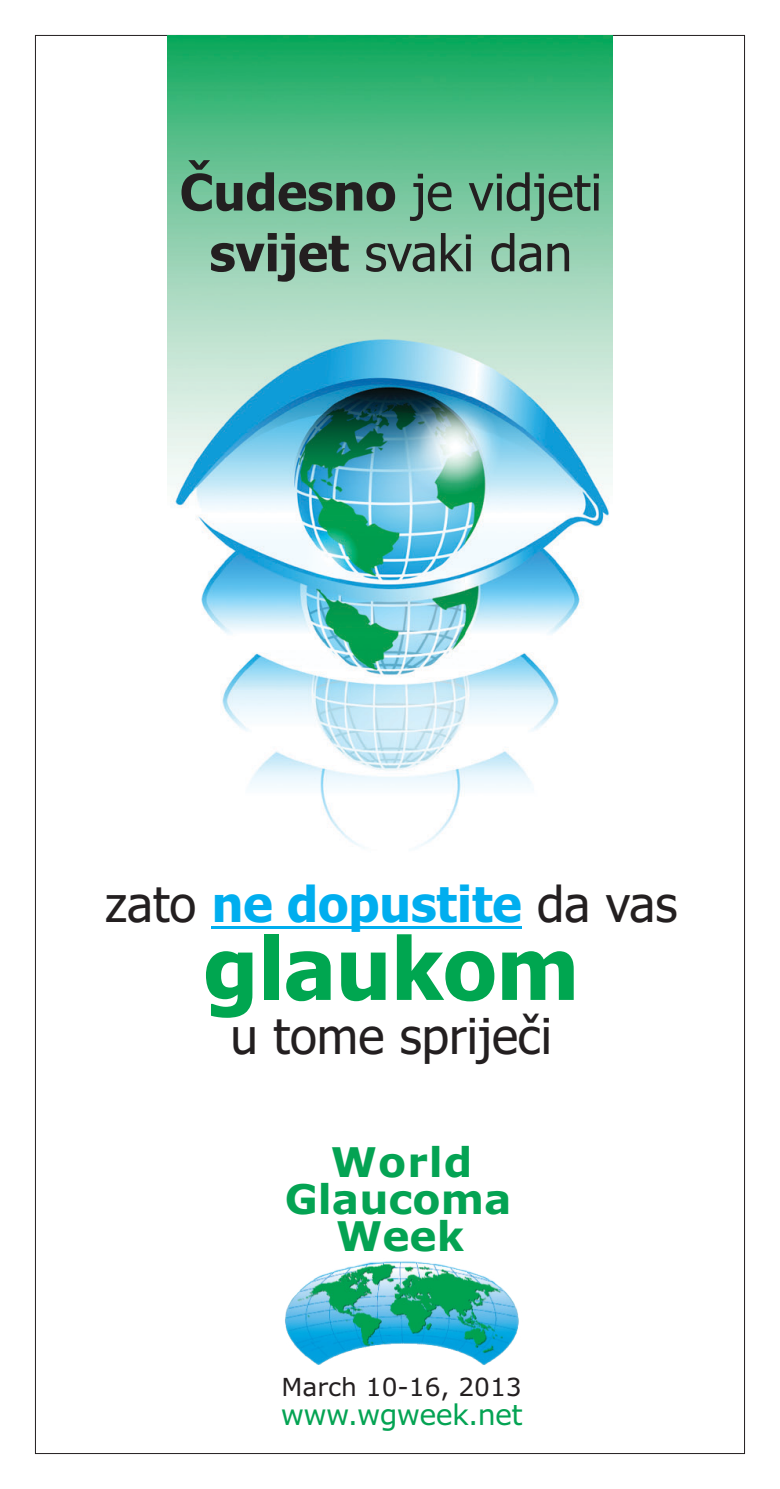
<style>
.page{position:relative;width:780px;height:1489px;background:#fff}
.page>*{position:absolute;margin:0;border:0;box-sizing:border-box;transform-origin:0 0}
.t1{font:700 86.25px "Tahoma";color:#00a650}
.t2{font:50.25px/60.8px "Tahoma";color:#231f20;text-align:center}
.t3{font:700 49.25px "Tahoma";color:#00aeef}
.t4{font:49.25px "Tahoma";color:#231f20}
.t5{font:700 41px/37.2px "Verdana";color:#04a353;text-align:center}
.t6{font:28.5px "Verdana";letter-spacing:-.025em;color:#04a353}
.t7{font:25px "Verdana";color:#231f20}
.s1{font-weight:700}
.s2{font-weight:400;color:#231f20}
</style>
<div class="page">
<img style="left:167px;top:36px;width:445px;height:893px">
<img style="left:285px;top:1261px;width:234px;height:104px">
<hr style="left:212px;top:926px;width:310px;height:3px;background:#00aeef">
<p class="t2" style="left:180px;top:166px;width:423px"><span class="s1">Čudesno</span> je vidjeti <span class="s1">svijet</span> svaki dan</p>
<p class="t3" style="left:105px;top:884px;width:573px"><span class="s2">zato</span> ne dopustite <span class="s2">da vas</span></p>
<h1 class="t1" style="left:204px;top:933px;width:377px">glaukom</h1>
<p class="t4" style="left:231px;top:1016px;width:323px">u tome spriječi</p>
<p class="t5" style="left:285px;top:1146px;width:228px">World<br>Glaucoma<br>Week</p>
<p class="t7" style="left:281px;top:1376px;width:242px">March 10-16, 2013</p>
<p class="t6" style="left:281px;top:1402px;width:243px">www.wgweek.net</p>
</div>
